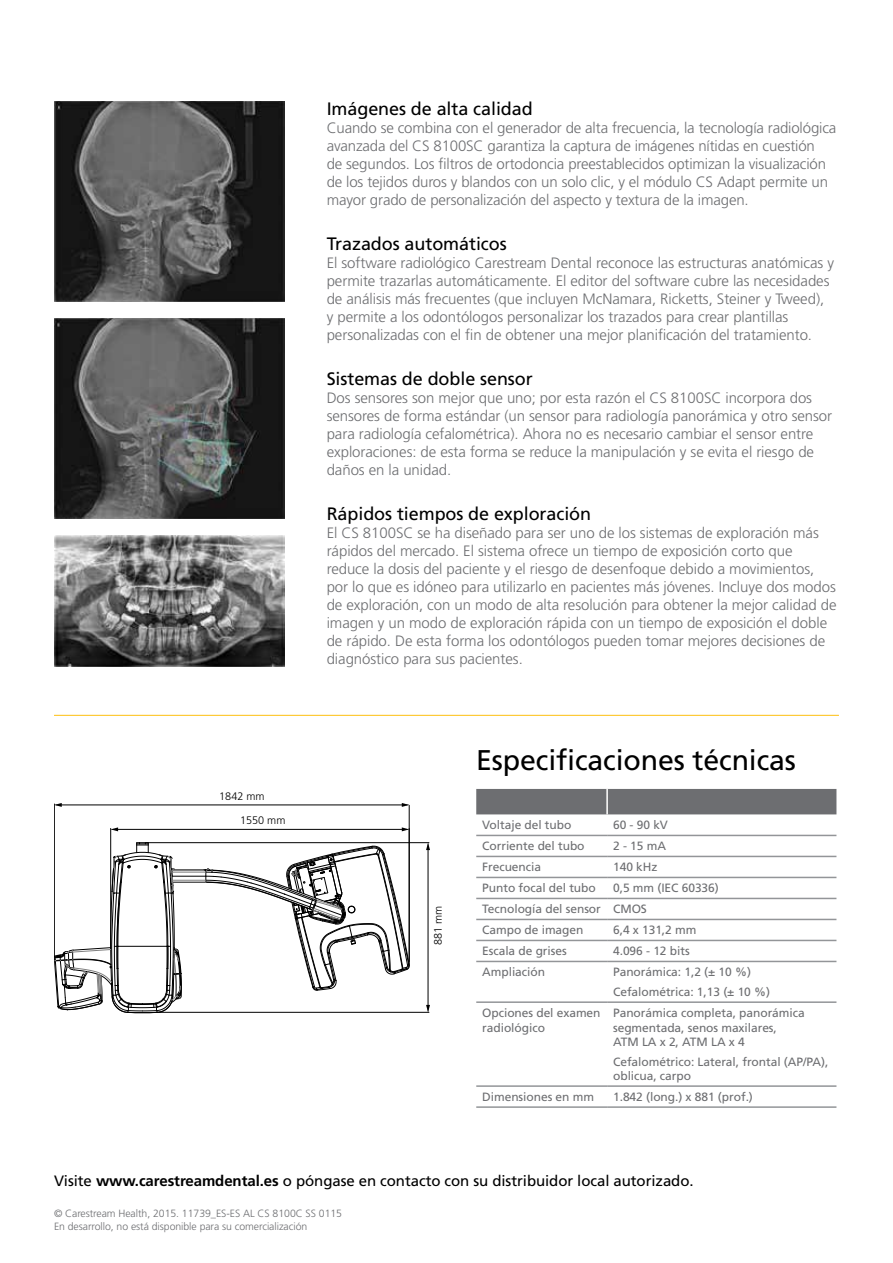
<style>
.page{position:relative;width:893px;height:1263px;background:#fff}
.page>*{position:absolute;margin:0;border:0;box-sizing:border-box;transform-origin:0 0}
.t1{font:28.5px "Frutiger LT Std";letter-spacing:-.005em;color:#000}
.t2{font:18px "Frutiger LT Std";letter-spacing:-.005em;color:#000}
.t3{font:300 15px/18px "Frutiger LT Std";letter-spacing:-.005em;color:#6d6e71}
.t4{font:15px "Frutiger LT Std";letter-spacing:-.005em;color:#000}
.t5{font:12px/14.4px "Frutiger LT Std";letter-spacing:-.005em;color:#6d6e71}
.t6{font:300 10.95px "Frutiger LT Std";color:#000}
.t7{font:300 10.5px/13.5px "Frutiger LT Std";letter-spacing:-.005em;color:#6d6e71}
.s1{font-weight:700}
</style>
<div class="page">
<hr style="left:54px;top:715px;width:785px;height:1px;background:#fec00f">
<div style="left:476px;top:789px;width:360px;height:25px;background:#6d6e71"></div>
<hr style="left:606px;top:789px;width:2px;height:25px;background:#fff">
<hr style="left:476px;top:835px;width:131px;height:1px;background:#939598">
<hr style="left:607px;top:835px;width:229px;height:1px;background:#939598">
<hr style="left:476px;top:856px;width:131px;height:1px;background:#939598">
<hr style="left:607px;top:856px;width:229px;height:1px;background:#939598">
<hr style="left:476px;top:877px;width:131px;height:1px;background:#939598">
<hr style="left:607px;top:877px;width:229px;height:1px;background:#939598">
<hr style="left:476px;top:898px;width:131px;height:1px;background:#939598">
<hr style="left:607px;top:898px;width:229px;height:1px;background:#939598">
<hr style="left:476px;top:919px;width:131px;height:1px;background:#939598">
<hr style="left:607px;top:919px;width:229px;height:1px;background:#939598">
<hr style="left:476px;top:940px;width:131px;height:1px;background:#939598">
<hr style="left:607px;top:940px;width:229px;height:1px;background:#939598">
<hr style="left:476px;top:961px;width:131px;height:1px;background:#939598">
<hr style="left:607px;top:961px;width:229px;height:1px;background:#939598">
<hr style="left:476px;top:1001px;width:131px;height:2px;background:#939598">
<hr style="left:607px;top:1001px;width:229px;height:2px;background:#939598">
<hr style="left:476px;top:1085px;width:131px;height:2px;background:#939598">
<hr style="left:476px;top:1106px;width:131px;height:2px;background:#939598">
<hr style="left:607px;top:1085px;width:229px;height:2px;background:#939598">
<hr style="left:607px;top:1106px;width:229px;height:2px;background:#939598">
<img style="left:54px;top:318px;width:230px;height:200px">
<img style="left:54px;top:101px;width:231px;height:200px">
<img style="left:54px;top:535px;width:231px;height:131px">
<hr style="left:172px;top:876px;width:34px;height:1px;background:#000">
<hr style="left:172px;top:869px;width:32px;height:1px;background:#000">
<hr style="left:172px;top:872px;width:34px;height:1px;background:#808080">
<hr style="left:172px;top:880px;width:34px;height:1px;background:#808080">
<hr style="left:172px;top:882px;width:34px;height:1px;background:#808080">
<hr style="left:172px;top:870px;width:32px;height:1px;background:#808080">
<svg style="left:203px;top:845px;width:207px;height:146px"></svg>
<hr style="left:54px;top:804px;width:1px;height:152px;background:#000">
<hr style="left:409px;top:805px;width:1px;height:156px;background:#000">
<hr style="left:60px;top:804px;width:343px;height:1px;background:#000">
<svg style="left:54px;top:803px;width:8px;height:4px"></svg>
<svg style="left:402px;top:803px;width:7px;height:4px"></svg>
<hr style="left:146px;top:842px;width:283px;height:1px;background:#000">
<hr style="left:158px;top:1012px;width:271px;height:1px;background:#000">
<hr style="left:428px;top:849px;width:1px;height:157px;background:#000">
<svg style="left:426px;top:843px;width:4px;height:7px"></svg>
<svg style="left:426px;top:1005px;width:4px;height:7px"></svg>
<hr style="left:409px;top:828px;width:1px;height:136px;background:#000">
<hr style="left:110px;top:828px;width:1px;height:119px;background:#000">
<hr style="left:117px;top:829px;width:286px;height:1px;background:#000">
<svg style="left:402px;top:827px;width:7px;height:4px"></svg>
<svg style="left:111px;top:827px;width:7px;height:4px"></svg>
<svg style="left:54px;top:842px;width:128px;height:171px"></svg>
<p class="t2" style="left:327px;top:98px;width:208px">Imágenes de alta calidad</p>
<p class="t3" style="left:327px;top:119px;width:511px">Cuando se combina con el generador de alta frecuencia, la tecnología radiológica avanzada del CS 8100SC garantiza la captura de imágenes nítidas en cuestión<br>de segundos. Los filtros de ortodoncia preestablecidos optimizan la visualización de los tejidos duros y blandos con un solo clic, y el módulo CS Adapt permite un mayor grado de personalización del aspecto y textura de la imagen.</p>
<p class="t2" style="left:327px;top:233px;width:181px">Trazados automáticos</p>
<p class="t3" style="left:327px;top:254px;width:509px">El software radiológico Carestream Dental reconoce las estructuras anatómicas y permite trazarlas automáticamente. El editor del software cubre las necesidades de análisis más frecuentes (que incluyen McNamara, Ricketts, Steiner y Tweed), y permite a los odontólogos personalizar los trazados para crear plantillas personalizadas con el fin de obtener una mejor planificación del tratamiento.</p>
<p class="t2" style="left:327px;top:368px;width:207px">Sistemas de doble sensor</p>
<p class="t3" style="left:327px;top:389px;width:507px">Dos sensores son mejor que uno; por esta razón el CS 8100SC incorpora dos sensores de forma estándar (un sensor para radiología panorámica y otro sensor para radiología cefalométrica). Ahora no es necesario cambiar el sensor entre exploraciones: de esta forma se reduce la manipulación y se evita el riesgo de daños en la unidad.</p>
<p class="t2" style="left:327px;top:503px;width:266px">Rápidos tiempos de exploración</p>
<p class="t3" style="left:327px;top:524px;width:511px">El CS 8100SC se ha diseñado para ser uno de los sistemas de exploración más rápidos del mercado. El sistema ofrece un tiempo de exposición corto que reduce la dosis del paciente y el riesgo de desenfoque debido a movimientos, por lo que es idóneo para utilizarlo en pacientes más jóvenes. Incluye dos modos de exploración, con un modo de alta resolución para obtener la mejor calidad de imagen y un modo de exploración rápida con un tiempo de exposición el doble de rápido. De esta forma los odontólogos pueden tomar mejores decisiones de diagnóstico para sus pacientes.</p>
<p class="t6" style="left:219px;top:790px;width:47px">1842 mm</p>
<p class="t6" style="left:240px;top:814px;width:47px">1550 mm</p>
<p class="t6" style="left:432px;top:945px;width:41px;rotate:-90deg">881 mm</p>
<h1 class="t1" style="left:476px;top:743px;width:321px">Especificaciones técnicas</h1>
<p class="t5" style="left:482px;top:818px;width:91px">Voltaje del tubo</p>
<p class="t5" style="left:613px;top:818px;width:56px">60 - 90 kV</p>
<p class="t5" style="left:482px;top:839px;width:104px">Corriente del tubo</p>
<p class="t5" style="left:613px;top:839px;width:54px">2 - 15 mA</p>
<p class="t5" style="left:482px;top:860px;width:60px">Frecuencia</p>
<p class="t5" style="left:613px;top:860px;width:46px">140 kHz</p>
<p class="t5" style="left:482px;top:881px;width:115px">Punto focal del tubo</p>
<p class="t5" style="left:482px;top:878px;width:238px;line-height:21px;text-indent:131px">0,5 mm (IEC 60336)<br>Tecnología del sensor CMOS<br>Campo de imagen</p>
<p class="t5" style="left:613px;top:923px;width:85px">6,4 x 131,2 mm</p>
<p class="t5" style="left:482px;top:944px;width:86px">Escala de grises</p>
<p class="t5" style="left:613px;top:944px;width:78px">4.096 - 12 bits</p>
<p class="t5" style="left:482px;top:965px;width:64px">Ampliación</p>
<p class="t5" style="left:613px;top:962px;width:158px;line-height:19.6px">Panorámica: 1,2 (± 10 %)<br>Cefalométrica: 1,13 (± 10 %)</p>
<p class="t5" style="left:482px;top:1006px;width:120px">Opciones del examen radiológico</p>
<p class="t5" style="left:613px;top:1006px;width:193px">Panorámica completa, panorámica segmentada, senos maxilares,<br>ATM LA x 2, ATM LA x 4</p>
<p class="t5" style="left:613px;top:1054px;width:217px">Cefalométrico: Lateral, frontal (AP/PA), oblicua, carpo</p>
<p class="t5" style="left:482px;top:1090px;width:113px">Dimensiones en mm</p>
<p class="t5" style="left:613px;top:1090px;width:141px">1.842 (long.) x 881 (prof.)</p>
<p class="t4" style="left:54px;top:1172px;width:641px">Visite <span class="s1">www.carestreamdental.es</span> o póngase en contacto con su distribuidor local autorizado.</p>
<p class="t7" style="left:54px;top:1206px;width:290px">© Carestream Health, 2015. 11739_ES-ES AL CS 8100C SS 0115<br>En desarrollo, no está disponible para su comercialización</p>
</div>
